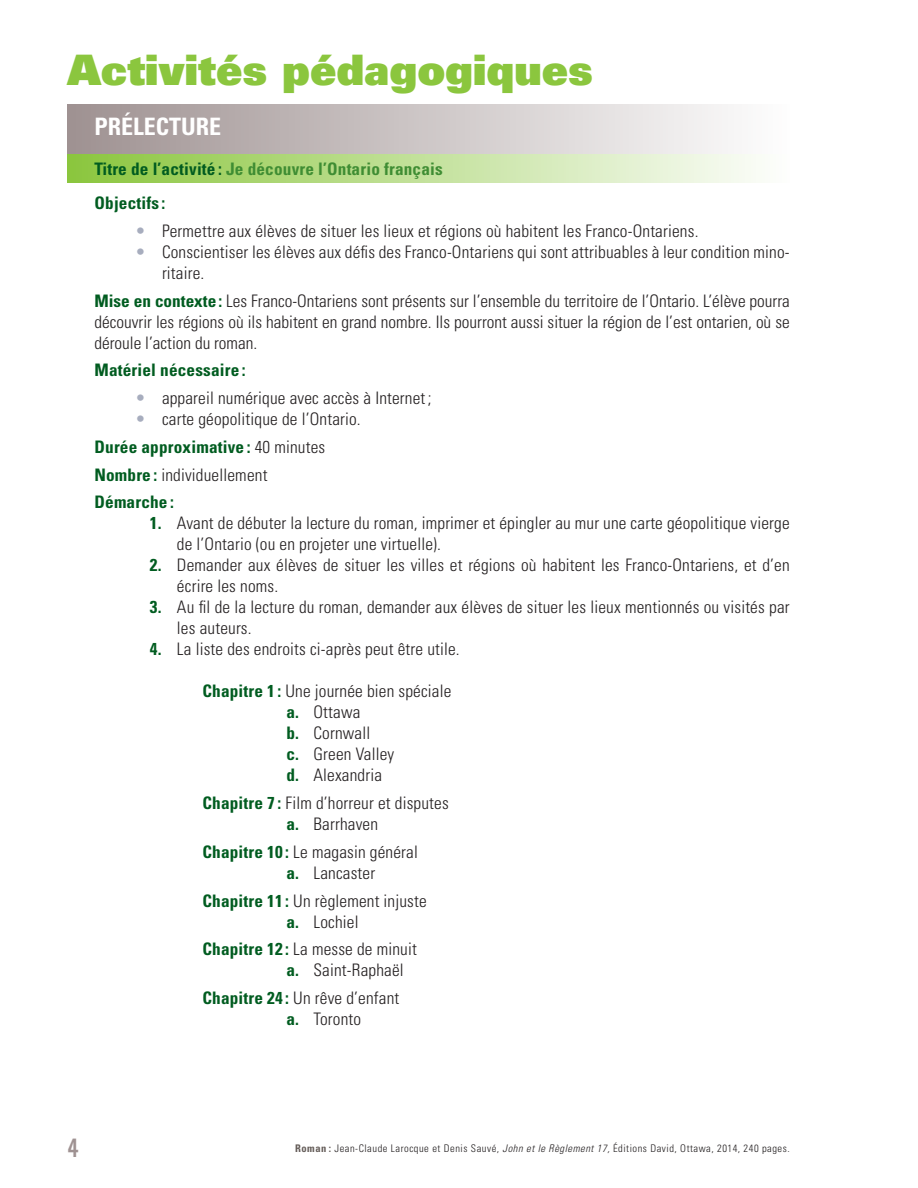
<style>
.page{position:relative;width:918px;height:1188px;background:#fff}
.page>*{position:absolute;margin:0;border:0;box-sizing:border-box;transform-origin:0 0}
.t1{font:900 42px "Univers";color:#8bc63e}
.t2{font:700 condensed 24px "Univers";color:#fff}
.t3{font:21px "Oswald";color:#9f9292}
.t4{font:300 condensed 17.25px/21px "Univers";letter-spacing:.01em;color:#231f20}
.t5{font:700 condensed 17.25px/34.5px "Univers";letter-spacing:.01em;color:#015c20}
.t6{font:300 condensed 10.5px "Univers";letter-spacing:.05em;color:#231f20}
.s1{color:#3f8d33}
.s2{font-size:17.85px;color:#a7adbe}
.s3{font-weight:700;color:#015c20}
.s4{font-weight:700;color:#645c58}
.s5{font-style:italic}
</style>
<div class="page">
<div style="left:68px;top:105px;width:722px;height:49px;background:linear-gradient(to right,#9f9191,#fefefe)"></div>
<div style="left:68px;top:154px;width:722px;height:28px;background:linear-gradient(to right,#8bc63d,#fdfefd)"></div>
<h1 class="t1" style="left:68px;top:42px;width:527px">Activités pédagogiques</h1>
<h2 class="t2" style="left:94px;top:112px;width:128px">PRÉLECTURE</h2>
<p class="t5" style="left:94px;top:151px;width:350px">Titre de l’activité : <span class="s1">Je découvre l’Ontario français<br></span>Objectifs :</p>
<p class="t4" style="left:135px;top:220px;width:565px"><span class="s2">•</span> Permettre aux élèves de situer les lieux et régions où habitent les Franco-Ontariens.</p>
<p class="t4" style="left:162px;top:241px;width:628px;text-indent:-27px"><span class="s2">•</span> Conscientiser les élèves aux défis des Franco-Ontariens qui sont attribuables à leur condition mino&shy;ritaire.</p>
<p class="t4" style="left:95px;top:290px;width:697px;text-align:justify"><span class="s3">Mise en contexte:</span> Les Franco-Ontariens sont présents sur l’ensemble du territoire de l’Ontario. L’élève pourra découvrir les régions où ils habitent en grand nombre. Ils pourront aussi situer la région de l’est ontarien, où se déroule l’action du roman.</p>
<p class="t5" style="left:95px;top:353px;width:153px">Matériel nécessaire :</p>
<p class="t4" style="left:135px;top:388px;width:298px"><span class="s2">•</span> appareil numérique avec accès à Internet ;</p>
<p class="t4" style="left:95px;top:405px;width:268px;line-height:27.8px;text-indent:40px"><span class="s2">•</span> carte géopolitique de l’Ontario.<br><span class="s3">Durée approximative :</span> 40 minutes<br><span class="s3">Nombre :</span> individuellement<br><span class="s3">Démarche :</span></p>
<p class="t4" style="left:177px;top:513px;width:614px;text-indent:-27px"><span class="s3">1.</span> Avant de débuter la lecture du roman, imprimer et épingler au mur une carte géopolitique vierge de l’Ontario (ou en projeter une virtuelle).</p>
<p class="t4" style="left:177px;top:555px;width:614px;text-indent:-27px"><span class="s3">2.</span> Demander aux élèves de situer les villes et régions où habitent les Franco-Ontariens, et d’en écrire les noms.</p>
<p class="t4" style="left:177px;top:597px;width:614px;text-indent:-27px"><span class="s3">3.</span> Au fil de la lecture du roman, demander aux élèves de situer les lieux mentionnés ou visités par les auteurs.</p>
<p class="t4" style="left:150px;top:639px;width:311px"><span class="s3">4.</span> La liste des endroits ci-après peut être utile.</p>
<p class="t4" style="left:286px;top:681px;width:166px;text-indent:-84px"><span class="s3">Chapitre 1 :</span> Une journée bien spéciale <span class="s3">a.</span> Ottawa<br><span class="s3">b.</span> Cornwall<br><span class="s3">c.</span> Green Valley<br><span class="s3">d.</span> Alexandria</p>
<p class="t4" style="left:286px;top:793px;width:164px;text-indent:-84px"><span class="s3">Chapitre 7 :</span> Film d’horreur et disputes <span class="s3">a.</span> Barrhaven</p>
<p class="t4" style="left:286px;top:841px;width:133px;text-indent:-84px"><span class="s3">Chapitre 10 :</span> Le magasin général <span class="s3">a.</span> Lancaster</p>
<p class="t4" style="left:286px;top:890px;width:142px;text-indent:-84px"><span class="s3">Chapitre 11 :</span> Un règlement injuste <span class="s3">a.</span> Lochiel</p>
<p class="t4" style="left:286px;top:939px;width:132px;text-indent:-84px"><span class="s3">Chapitre 12 :</span> La messe de minuit <span class="s3">a.</span> Saint-Raphaël</p>
<p class="t4" style="left:286px;top:988px;width:114px;text-indent:-84px"><span class="s3">Chapitre 24 :</span> Un rêve d’enfant <span class="s3">a.</span> Toronto</p>
<p class="t3" style="left:68px;top:1132px;width:13px">4</p>
<p class="t6" style="left:295px;top:1142px;width:496px"><span class="s4">Roman :</span> Jean-Claude Larocque et Denis Sauvé, <span class="s5">John et le Règlement 17,</span> Éditions David, Ottawa, 2014, 240 pages.</p>
</div>
